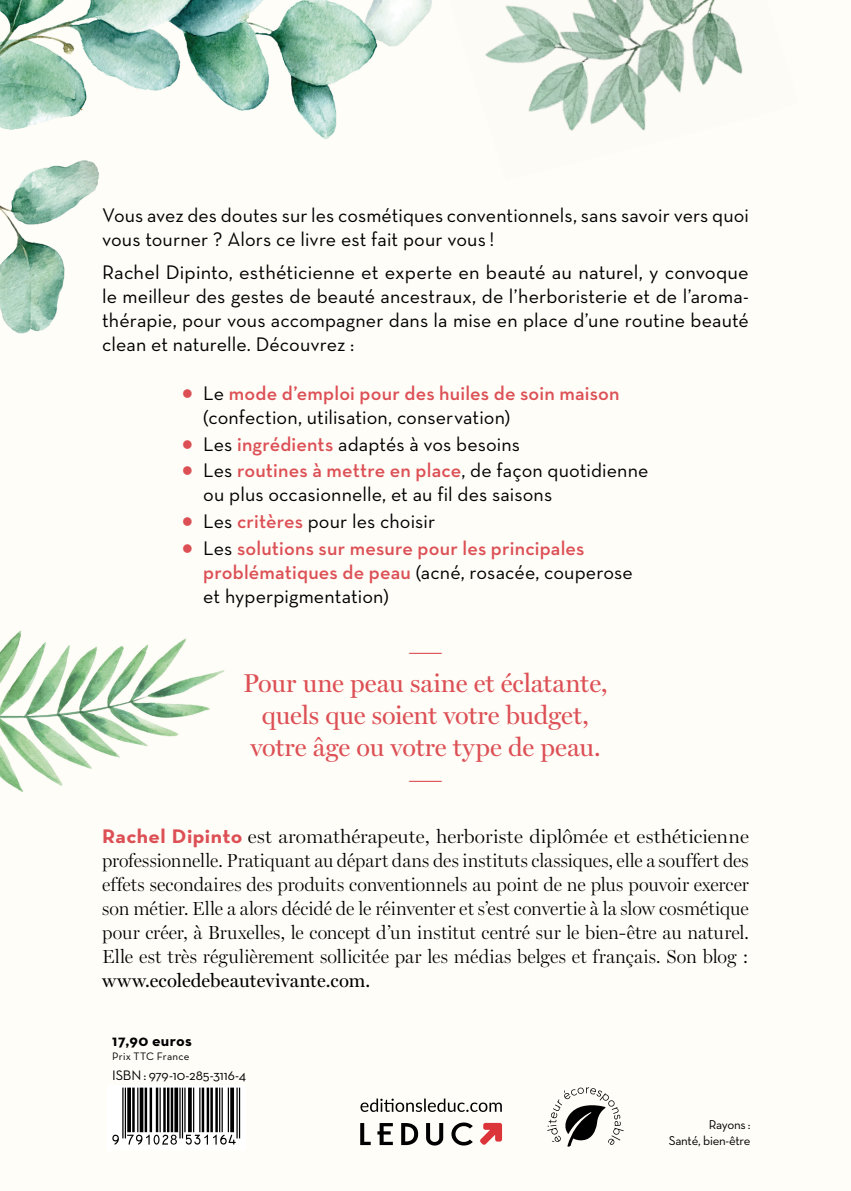
<style>
.page{position:relative;width:851px;height:1191px;background:#fff}
.page>*{position:absolute;margin:0;border:0;box-sizing:border-box;transform-origin:0 0}
.t1{font:26px/32px "Miller Display Lanc";letter-spacing:-.005em;color:#dc5055;text-align:center}
.t2{font:300 26px "Miller Display Lanc";color:#dc5055;scale:1.6 1}
.t3{font:20px/24px "Neutraface Text";letter-spacing:.005em;color:#000}
.t4{font:600 20px/24px "Neutraface Text";letter-spacing:.01em;color:#dc5055}
.t5{font:300 19px/24px "Miller Display Lanc";letter-spacing:.005em;color:#000;text-align:justify;scale:1.07 1}
.t6{font:19px "Miller Display Lanc";letter-spacing:.01em;color:#000}
.t7{font:700 16px "Neutraface Text";letter-spacing:.025em;color:#000}
.t8{font:14px "Neutraface Text";letter-spacing:-.01em;color:#000}
.t9{font:13px/16px "Neutraface Text";letter-spacing:-.02em;color:#000;text-align:right}
.t10{font:11px "Neutraface Text";letter-spacing:.02em;color:#000}
.s1{font-family:"Avenir Next";font-weight:700;font-size:24px;color:#dc5055}
.s2{font-weight:600;color:#dc5055}
.s3{font-family:"Avenir Next";font-weight:700;font-size:24px}
.s4{font-weight:400;color:#000}
.s5{font-family:"Neutraface Text";font-weight:700;font-size:20px;color:#dc5055}
</style>
<div class="page">
<div style="left:0;top:0;width:850px;height:1191px;background:#fffdf8"></div>
<img style="left:0;top:630px;width:225px;height:162px">
<img style="left:0;top:0;width:432px;height:334px">
<img style="left:485px;top:0;width:258px;height:131px">
<svg style="left:480px;top:1122px;width:22px;height:23px"></svg>
<svg style="left:360px;top:1098px;width:142px;height:14px"></svg>
<svg style="left:360px;top:1123px;width:10px;height:22px"></svg>
<svg style="left:377px;top:1123px;width:16px;height:22px"></svg>
<svg style="left:401px;top:1123px;width:17px;height:22px"></svg>
<svg style="left:426px;top:1123px;width:17px;height:22px"></svg>
<svg style="left:451px;top:1122px;width:21px;height:23px"></svg>
<div style="left:108px;top:1085px;width:138px;height:66px;background:#fff"></div>
<svg style="left:547px;top:1087px;width:76px;height:59px"></svg>
<p class="t3" style="left:102px;top:203px;width:648px">Vous avez des doutes sur les cosmétiques conventionnels, sans savoir vers quoi vous tourner ? Alors ce livre est fait pour vous !</p>
<p class="t3" style="left:102px;top:260px;width:648px;text-align:justify">Rachel Dipinto, esthéticienne et experte en beauté au naturel, y convoque le meilleur des gestes de beauté ancestraux, de l’herboristerie et de l’aroma&shy;thérapie, pour vous accompagner dans la mise en place d’une routine beauté clean et naturelle. Découvrez :</p>
<p class="t3" style="left:203px;top:380px;width:418px;text-indent:-22px"><span class="s1">•</span> Le <span class="s2">mode d’emploi pour des huiles de soin maison </span>(confection, utilisation, conservation)</p>
<p class="t3" style="left:181px;top:431px;width:340px"><span class="s1">•</span> Les <span class="s2">ingrédients</span> adaptés à vos besoins</p>
<p class="t3" style="left:203px;top:458px;width:446px;text-indent:-22px"><span class="s1">•</span> Les <span class="s2">routines à mettre en place</span>, de façon quotidienne ou plus occasionnelle, et au fil des saisons</p>
<p class="t3" style="left:181px;top:509px;width:255px"><span class="s1">•</span> Les <span class="s2">critères</span> pour les choisir</p>
<p class="t4" style="left:203px;top:536px;width:431px;text-indent:-22px"><span class="s3">•</span> <span class="s4">Les</span> solutions sur mesure pour les principales problématiques de peau <span class="s4">(acné, rosacée, couperose et hyperpigmentation)</span></p>
<h1 class="t2" style="left:406px;top:635px;width:26px">—</h1>
<h1 class="t1" style="left:243px;top:667px;width:366px">Pour une peau saine et éclatante, quels que soient votre budget, votre âge ou votre type de peau.</h1>
<h1 class="t2" style="left:406px;top:763px;width:26px">—</h1>
<p class="t5" style="left:102px;top:824px;width:606px"><span class="s5">Rachel Dipinto</span> est aromathérapeute, herboriste diplômée et esthéticienne professionnelle. Pratiquant au départ dans des instituts classiques, elle a souffert des effets secondaires des produits conventionnels au point de ne plus pouvoir exercer son métier. Elle a alors décidé de le réinventer et s’est convertie à la slow cosmétique pour créer, à Bruxelles, le concept d’un institut centré sur le bien-être au naturel.<br>Elle est très régulièrement sollicitée par les médias belges et français. Son blog :</p>
<p class="t6" style="left:102px;top:969px;width:270px">www.ecoledebeautevivante.com.</p>
<p class="t7" style="left:112px;top:1030px;width:81px">17,90 euros</p>
<p class="t10" style="left:112px;top:1049px;width:79px">Prix TTC France</p>
<p class="t8" style="left:112px;top:1066px;width:135px">ISBN : 979-10-285-3116-4</p>
<p class="t9" style="left:668px;top:1116px;width:83px">Rayons :<br>Santé, bien-être</p>
</div>
